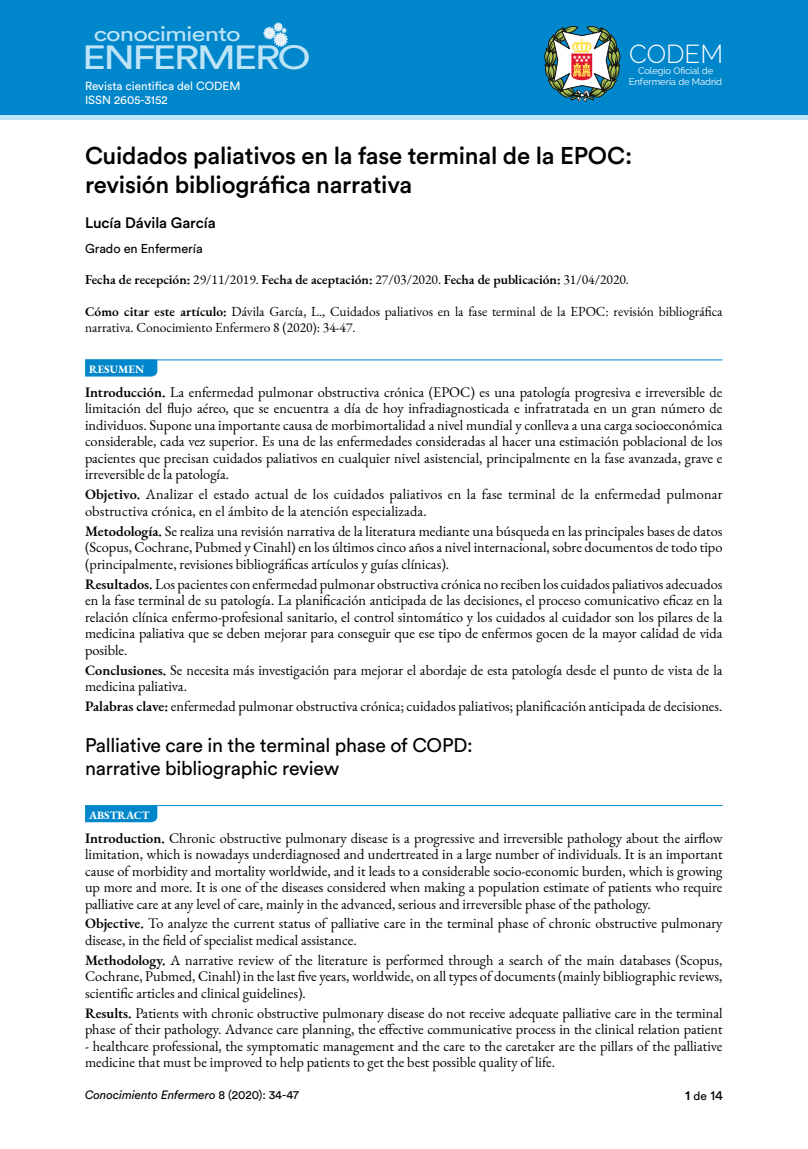
<style>
.page{position:relative;width:808px;height:1149px;background:#fff}
.page>*{position:absolute;margin:0;border:0;box-sizing:border-box;transform-origin:0 0}
.t1{font:33.3px "Circular Std";letter-spacing:-.065em;color:#bde4f7;scale:1.25 1}
.t2{font:300 25.8px "Raleway";color:#fff}
.t3{font:500 24px/28.5px "Circular Std";letter-spacing:-.01em;color:#000}
.t4{font:20.4px "Circular Std";letter-spacing:-.035em;color:#bde4f7;scale:1.25 1}
.t5{font:19.5px/22.5px "Circular Std";letter-spacing:-.01em;color:#000}
.t6{font:500 15px "Circular Std";letter-spacing:-.005em;color:#000}
.t7{font:14.4px/16.5px "EB Garamond";color:#000;text-align:justify}
.t8{font:13.5px/16.5px "EB Garamond";color:#000}
.t9{font:600 13.5px "EB Garamond";color:#000}
.t10{font:12.75px "Circular Std";letter-spacing:-.005em;color:#000}
.t11{font:italic 12px "Circular Std";letter-spacing:-.005em;color:#000}
.t12{font:12px "Circular Std";color:#000}
.t13{font:11.7px/13.5px "Circular Std";color:#fff}
.t14{font:700 11.25px "EB Garamond";color:#fff}
.t15{font:9.45px/10.9px "Raleway";letter-spacing:-.01em;color:#fff;text-align:center}
.s1{font-weight:400}
.s2{font-weight:600}
.s3{font-style:normal}
.s4{font-weight:500;font-size:13.5px}
.s5{font-size:13.5px}
</style>
<div class="page">
<svg style="left:85px;top:360px;width:72px;height:16px"></svg>
<hr style="left:85px;top:359px;width:637px;height:1px;background:#0086cb">
<svg style="left:85px;top:806px;width:72px;height:16px"></svg>
<hr style="left:85px;top:805px;width:637px;height:1px;background:#0086cb">
<div style="left:0;top:0;width:808px;height:119px;background:#0086cb"></div>
<svg style="left:544px;top:26px;width:77px;height:75px"></svg>
<hr style="left:0;top:115px;width:808px;height:4px;background:#bde4f7">
<svg style="left:263px;top:22px;width:25px;height:25px"></svg>
<h3 class="t4" style="left:94px;top:21px;width:119px">conocimiento</h3>
<h1 class="t1" style="left:82px;top:37px;width:185px">ENFERMERO</h1>
<p class="t13" style="left:85px;top:79px;width:157px">Revista cientifica del CODEM<br>ISSN 2605-3152</p>
<h2 class="t2" style="left:629px;top:39px;width:95px">CODEM</h2>
<p class="t15" style="left:629px;top:65px;width:95px">Colegio Oficial de<br>Enfermería de Madrid</p>
<h3 class="t3" style="left:85px;top:141px;width:549px">Cuidados paliativos en la fase terminal de la EPOC: revisión bibliográfica narrativa</h3>
<p class="t6" style="left:85px;top:213px;width:132px">Lucía Dávila García</p>
<p class="t10" style="left:85px;top:240px;width:119px">Grado en Enfermería</p>
<p class="t9" style="left:85px;top:270px;width:545px">Fecha de recepción: <span class="s1">29/11/2019.</span> Fecha de aceptación: <span class="s1">27/03/2020.</span> Fecha de publicación: <span class="s1">31/04/2020.</span></p>
<p class="t8" style="left:85px;top:303px;width:639px"><span class="s2">Cómo citar este artículo:</span> Dávila García, L., Cuidados paliativos en la fase terminal de la EPOC: revisión bibliográfica narrativa. Conocimiento Enfermero 8 (2020): 34-47.</p>
<p class="t14" style="left:89px;top:361px;width:56px">RESUMEN</p>
<p class="t7" style="left:85px;top:383px;width:639px"><span class="s2">Introducción.</span> La enfermedad pulmonar obstructiva crónica (EPOC) es una patología progresiva e irreversible de limitación del flujo aéreo, que se encuentra a día de hoy infradiagnosticada e infratratada en un gran número de individuos. Supone una importante causa de morbimortalidad a nivel mundial y conlleva a una carga socioeconómica considerable, cada vez superior. Es una de las enfermedades consideradas al hacer una estimación poblacional de los pacientes que precisan cuidados paliativos en cualquier nivel asistencial, principalmente en la fase avanzada, grave e irreversible de la patología.</p>
<p class="t7" style="left:85px;top:486px;width:639px"><span class="s2">Objetivo.</span> Analizar el estado actual de los cuidados paliativos en la fase terminal de la enfermedad pulmonar obstructiva crónica, en el ámbito de la atención especializada.</p>
<p class="t7" style="left:85px;top:522px;width:639px"><span class="s2">Metodología.</span> Se realiza una revisión narrativa de la literatura mediante una búsqueda en las principales bases de datos (Scopus, Cochrane, Pubmed y Cinahl) en los últimos cinco años a nivel internacional, sobre documentos de todo tipo (principalmente, revisiones bibliográficas artículos y guías clínicas).</p>
<p class="t7" style="left:85px;top:575px;width:639px"><span class="s2">Resultados.</span> Los pacientes con enfermedad pulmonar obstructiva crónica no reciben los cuidados paliativos adecuados en la fase terminal de su patología. La planificación anticipada de las decisiones, el proceso comunicativo eficaz en la relación clínica enfermo-profesional sanitario, el control sintomático y los cuidados al cuidador son los pilares de la medicina paliativa que se deben mejorar para conseguir que ese tipo de enfermos gocen de la mayor calidad de vida posible.</p>
<p class="t7" style="left:85px;top:661px;width:639px"><span class="s2">Conclusiones.</span> Se necesita más investigación para mejorar el abordaje de esta patología desde el punto de vista de la medicina paliativa.</p>
<p class="t7" style="left:85px;top:698px;width:639px"><span class="s2">Palabras clave:</span> enfermedad pulmonar obstructiva crónica; cuidados paliativos; planificación anticipada de decisiones.</p>
<h3 class="t5" style="left:85px;top:733px;width:389px">Palliative care in the terminal phase of COPD: narrative bibliographic review</h3>
<p class="t14" style="left:89px;top:806px;width:62px">ABSTRACT</p>
<p class="t7" style="left:85px;top:829px;width:639px"><span class="s2">Introduction.</span> Chronic obstructive pulmonary disease is a progressive and irreversible pathology about the airflow limitation, which is nowadays underdiagnosed and undertreated in a large number of individuals. It is an important cause of morbidity and mortality worldwide, and it leads to a considerable socio-economic burden, which is growing up more and more. It is one of the diseases considered when making a population estimate of patients who require palliative care at any level of care, mainly in the advanced, serious and irreversible phase of the pathology.</p>
<p class="t7" style="left:85px;top:915px;width:639px"><span class="s2">Objective.</span> To analyze the current status of palliative care in the terminal phase of chronic obstructive pulmonary disease, in the field of specialist medical assistance.</p>
<p class="t7" style="left:85px;top:951px;width:639px"><span class="s2">Methodology.</span> A narrative review of the literature is performed through a search of the main databases (Scopus, Cochrane, Pubmed, Cinahl) in the last five years, worldwide, on all types of documents (mainly bibliographic reviews, scientific articles and clinical guidelines).</p>
<p class="t7" style="left:85px;top:1004px;width:639px"><span class="s2">Results.</span> Patients with chronic obstructive pulmonary disease do not receive adequate palliative care in the terminal phase of their pathology. Advance care planning, the effective communicative process in the clinical relation patient</p>
<p class="t7" style="left:85px;top:1037px;width:639px">- healthcare professional, the symptomatic management and the care to the caretaker are the pillars of the palliative medicine that must be improved to help patients to get the best possible quality of life.</p>
<p class="t11" style="left:85px;top:1087px;width:215px">Conocimiento Enfermero <span class="s3">8 (2020): 34-47</span></p>
<p class="t12" style="left:685px;top:1088px;width:39px"><span class="s4">1</span> de <span class="s5">14</span></p>
</div>
